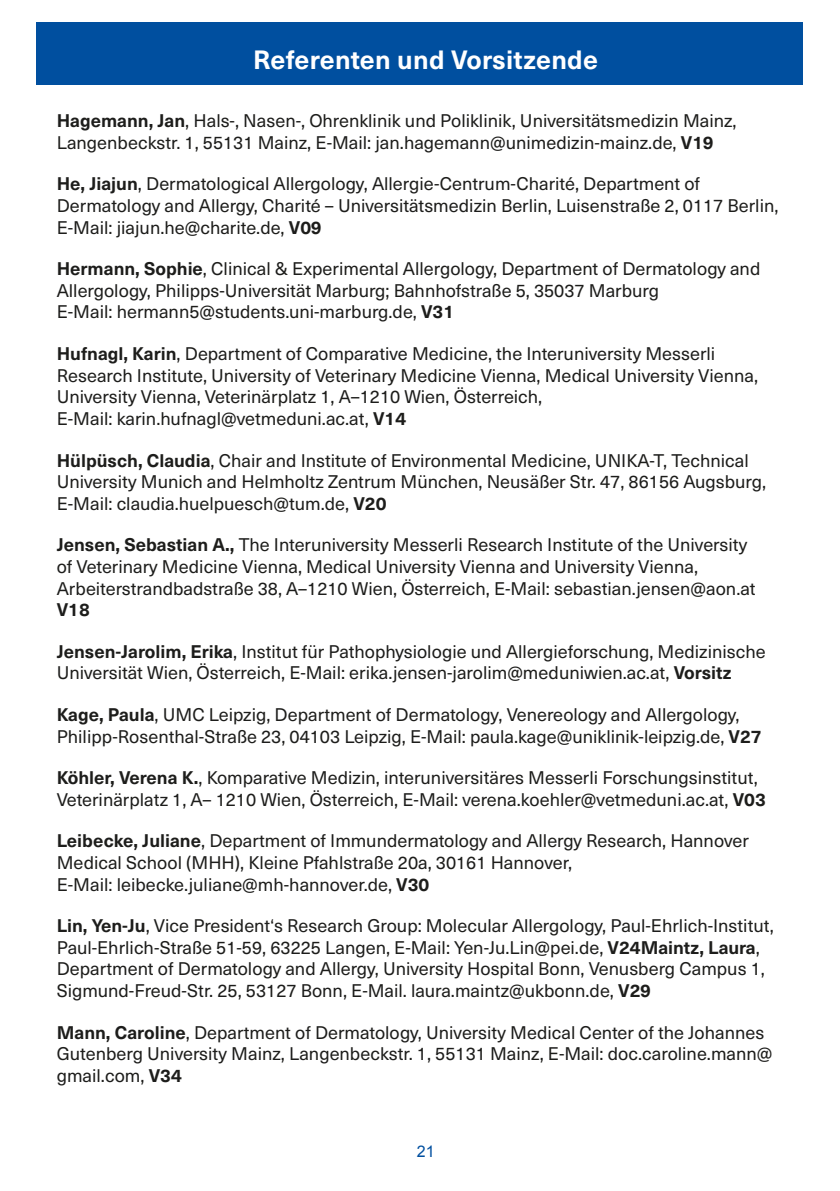
<style>
.page{position:relative;width:840px;height:1191px;background:#fff}
.page>*{position:absolute;margin:0;border:0;box-sizing:border-box;transform-origin:0 0}
.t1{font:700 26px "Neue Haas Unica W1 G";letter-spacing:.01em;color:#fff}
.t2{font:18px/21.6px "Neue Haas Unica W1 G";color:#1d1d1b}
.t3{font:700 18px "Neue Haas Unica W1 G";color:#1d1d1b}
.t4{font:16px "Arial";color:#004f9f}
.s1{font-weight:700}
</style>
<div class="page">
<div style="left:37px;top:23px;width:765px;height:62px;background:#004f9f"></div>
<h1 class="t1" style="left:253px;top:40px;width:346px">Referenten und Vorsitzende</h1>
<p class="t2" style="left:57px;top:109px;width:681px"><span class="s1">Hagemann, Jan</span>, Hals-, Nasen-, Ohrenklinik und Poliklinik, Universitätsmedizin Mainz,<br>Langenbeckstr. 1, 55131 Mainz, E-Mail: jan.hagemann@unimedizin-mainz.de, <span class="s1">V19</span></p>
<p class="t2" style="left:57px;top:172px;width:722px"><span class="s1">He, Jiajun</span>, Dermatological Allergology, Allergie-Centrum-Charité, Department of<br>Dermatology and Allergy, Charité – Universitätsmedizin Berlin, Luisenstraße 2, 0117 Berlin,<br>E-Mail: jiajun.he@charite.de, <span class="s1">V09</span></p>
<p class="t2" style="left:57px;top:257px;width:704px"><span class="s1">Hermann, Sophie</span>, Clinical &amp; Experimental Allergology, Department of Dermatology and<br>Allergology, Philipps-Universität Marburg; Bahnhofstraße 5, 35037 Marburg<br>E-Mail: hermann5@students.uni-marburg.de, <span class="s1">V31</span></p>
<p class="t2" style="left:57px;top:342px;width:702px"><span class="s1">Hufnagl, Karin</span>, Department of Comparative Medicine, the Interuniversity Messerli Research Institute, University of Veterinary Medicine Vienna, Medical University Vienna, University Vienna, Veterinärplatz 1, A–1210 Wien, Österreich,<br>E-Mail: karin.hufnagl@vetmeduni.ac.at, <span class="s1">V14</span></p>
<p class="t2" style="left:57px;top:448px;width:710px"><span class="s1">Hülpüsch, Claudia</span>, Chair and Institute of Environmental Medicine, UNIKA-T, Technical<br>University Munich and Helmholtz Zentrum München, Neusäßer Str. 47, 86156 Augsburg,<br>E-Mail: claudia.huelpuesch@tum.de, <span class="s1">V20</span></p>
<p class="t2" style="left:57px;top:533px;width:700px"><span class="s1">Jensen, Sebastian A.,</span> The Interuniversity Messerli Research Institute of the University of Veterinary Medicine Vienna, Medical University Vienna and University Vienna,<br>Arbeiterstrandbadstraße 38, A–1210 Wien, Österreich, E-Mail: sebastian.jensen@aon.at</p>
<p class="t3" style="left:57px;top:596px;width:35px">V18</p>
<p class="t2" style="left:57px;top:639px;width:710px"><span class="s1">Jensen-Jarolim, Erika</span>, Institut für Pathophysiologie und Allergieforschung, Medizinische<br>Universität Wien, Österreich, E-Mail: erika.jensen-jarolim@meduniwien.ac.at, <span class="s1">Vorsitz</span></p>
<p class="t2" style="left:57px;top:703px;width:706px"><span class="s1">Kage, Paula</span>, UMC Leipzig, Department of Dermatology, Venereology and Allergology,<br>Philipp-Rosenthal-Straße 23, 04103 Leipzig, E-Mail: paula.kage@uniklinik-leipzig.de, <span class="s1">V27</span></p>
<p class="t2" style="left:57px;top:766px;width:710px"><span class="s1">Köhler, Verena K.</span>, Komparative Medizin, interuniversitäres Messerli Forschungsinstitut,<br>Veterinärplatz 1, A– 1210 Wien, Österreich, E-Mail: verena.koehler@vetmeduni.ac.at, <span class="s1">V03</span></p>
<p class="t2" style="left:57px;top:829px;width:693px"><span class="s1">Leibecke, Juliane</span>, Department of Immundermatology and Allergy Research, Hannover<br>Medical School (MHH), Kleine Pfahlstraße 20a, 30161 Hannover,<br>E-Mail: leibecke.juliane@mh-hannover.de, <span class="s1">V30</span></p>
<p class="t2" style="left:57px;top:914px;width:718px"><span class="s1">Lin, Yen-Ju</span>, Vice President‘s Research Group: Molecular Allergology, Paul-Ehrlich-Institut, Paul-Ehrlich-Straße 51-59, 63225 Langen, E-Mail: Yen-Ju.Lin@pei.de, <span class="s1">V24Maintz, Laura</span>, Department of Dermatology and Allergy, University Hospital Bonn, Venusberg Campus 1, Sigmund-Freud-Str. 25, 53127 Bonn, E-Mail. laura.maintz@ukbonn.de, <span class="s1">V29</span></p>
<p class="t2" style="left:57px;top:1020px;width:716px"><span class="s1">Mann, Caroline</span>, Department of Dermatology, University Medical Center of the Johannes<br>Gutenberg University Mainz, Langenbeckstr. 1, 55131 Mainz, E-Mail: doc.caroline.mann@ gmail.com, <span class="s1">V34</span></p>
<p class="t4" style="left:416px;top:1140px;width:19px">21</p>
</div>
